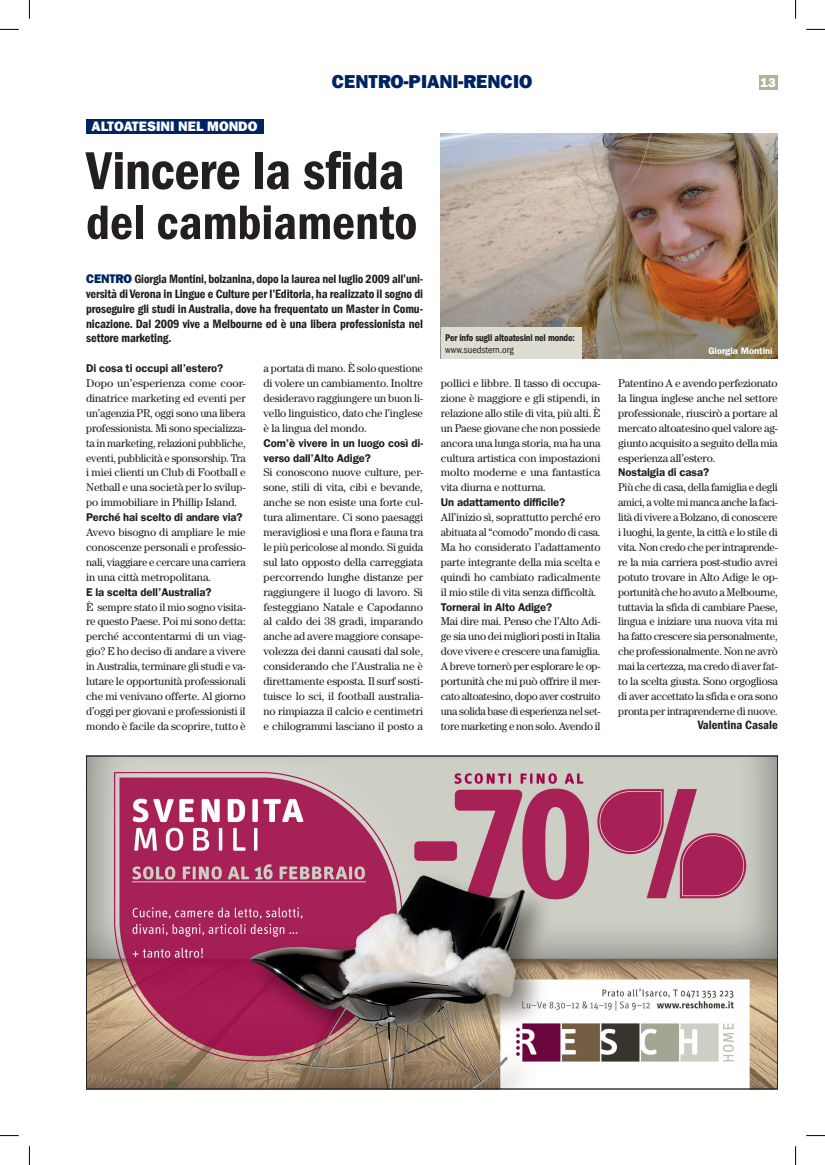
<style>
.page{position:relative;width:825px;height:1165px;background:#fff}
.page>*{position:absolute;margin:0;border:0;box-sizing:border-box;transform-origin:0 0}
.t1{font:55px "Franklin Gothic LT Com Dm Cn";letter-spacing:-.01em;color:#231f20}
.t2{font:50px "Franklin Gothic LT Com Dm Cn";color:#231f20}
.t3{font:800 18.75px "Franklin Gothic LT Com";color:#002361}
.t4{font:800 13.75px "Franklin Gothic LT Com";color:#fff}
.t5{font:800 12.75px "Franklin Gothic LT Com";color:#fff}
.t6{font:12.5px/14.9px "Franklin Gothic LT Com Dm Cn";letter-spacing:-.01em;color:#231f20;text-align:justify}
.t7{font:800 12.5px "Franklin Gothic LT Com";color:#002361}
.t8{font:11.25px/14.9px "Century";letter-spacing:-.01em;color:#231f20;text-align:justify}
.t9{font:11.25px/14.9px "Century";letter-spacing:-.01em;color:#231f20;text-align:justify;scale:.96 1}
.t10{font:11.25px/14.9px "Franklin Gothic LT Com Dm";letter-spacing:-.01em;color:#231f20}
.t11{font:10px "Franklin Gothic LT Com Dm Cn";letter-spacing:-.02em;color:#231f20}
.t12{font:condensed 10px "Franklin Gothic LT Com";color:#231f20}
.t13{font:9.38px "Franklin Gothic LT Com Dm";color:#fff}
</style>
<div class="page">
<div style="left:758px;top:75px;width:19px;height:15px;background:#b3b299"></div>
<div style="left:86px;top:119px;width:177px;height:15px;background:#002361"></div>
<img style="left:440px;top:134px;width:337px;height:224px">
<div style="left:440px;top:328px;width:141px;height:31px;background:#deddd1"></div>
<img style="left:88px;top:757px;width:687px;height:329px">
<svg style="left:0;top:29px;width:19px;height:1px"></svg>
<svg style="left:806px;top:29px;width:18px;height:1px"></svg>
<svg style="left:0;top:1135px;width:19px;height:1px"></svg>
<svg style="left:806px;top:1135px;width:18px;height:1px"></svg>
<svg style="left:29px;top:0;width:1px;height:19px"></svg>
<svg style="left:29px;top:1146px;width:1px;height:18px"></svg>
<svg style="left:795px;top:0;width:1px;height:19px"></svg>
<svg style="left:795px;top:1146px;width:1px;height:18px"></svg>
<p class="t4" style="left:92px;top:118px;width:25px">ALTOATE</p>
<p class="t4" style="left:147px;top:118px;width:111px">SINI NEL MONDO</p>
<h3 class="t3" style="left:332px;top:71px;width:202px">CENTRO-PIANI-RENCIO</h3>
<p class="t5" style="left:760px;top:75px;width:17px">13</p>
<h1 class="t1" style="left:86px;top:139px;width:320px">Vincere la sfida</h1>
<h2 class="t2" style="left:86px;top:194px;width:332px">del cambiamento</h2>
<p class="t7" style="left:86px;top:271px;width:9px">CENTRO</p>
<p class="t6" style="left:86px;top:271px;width:338px;text-indent:48px">Giorgia Montini, bolzanina, dopo la laurea nel luglio 2009 all’uni&shy;versità di Verona in Lingue e Culture per l’Editoria, ha realizzato il sogno di proseguire gli studi in Australia, dove ha frequentato un Master in Comu&shy;nicazione. Dal 2009 vive a Melbourne ed è una libera professionista nel settore marketing.</p>
<p class="t8" style="left:263px;top:361px;width:161px">a portata di mano. È solo questione di volere un cambiamento. Inoltre desideravo raggiungere un buon li&shy;vello linguistico, dato che l’inglese è la lingua del mondo.</p>
<p class="t10" style="left:263px;top:435px;width:161px">Com’è vivere in un luogo così di&shy;verso dall’Alto Adige?</p>
<p class="t8" style="left:263px;top:465px;width:161px">Si conoscono nuove culture, per&shy;sone, stili di vita, cibi e bevande, anche se non esiste una forte cul&shy;tura alimentare. Ci sono paesaggi meravigliosi e una flora e fauna tra le più pericolose al mondo. Si guida sul lato opposto della carreggiata percorrendo lunghe distanze per raggiungere il luogo di lavoro. Si festeggiano Natale e Capodanno al caldo dei 38 gradi, imparando anche ad avere maggiore consape&shy;volezza dei danni causati dal sole, considerando che l’Australia ne è direttamente esposta. Il surf sosti&shy;tuisce lo sci, il football australia&shy;no rimpiazza il calcio e centimetri e chilogrammi lasciano il posto a</p>
<p class="t10" style="left:86px;top:361px;width:139px">Di cosa ti occupi all’estero?</p>
<p class="t8" style="left:86px;top:375px;width:161px">Dopo un’esperienza come coor&shy;dinatrice marketing ed eventi per un’agenzia PR, oggi sono una libera professionista. Mi sono specializza&shy;ta in marketing, relazioni pubbliche, eventi, pubblicità e sponsorship. Tra i miei clienti un Club di Football e Netball e una società per lo svilup&shy;po immobiliare in Phillip Island.</p>
<p class="t10" style="left:86px;top:510px;width:158px">Perché hai scelto di andare via?</p>
<p class="t8" style="left:86px;top:524px;width:161px">Avevo bisogno di ampliare le mie conoscenze personali e professio&shy;nali, viaggiare e cercare una carriera in una città metropolitana.</p>
<p class="t10" style="left:86px;top:584px;width:127px">E la scelta dell’Australia?</p>
<p class="t8" style="left:86px;top:599px;width:161px">È sempre stato il mio sogno visita&shy;re questo Paese. Poi mi sono detta: perché accontentarmi di un viag&shy;gio? E ho deciso di andare a vivere in Australia, terminare gli studi e va&shy;lutare le opportunità professionali che mi venivano offerte. Al giorno d’oggi per giovani e professionisti il mondo è facile da scoprire, tutto è</p>
<p class="t11" style="left:445px;top:331px;width:131px">Per info sugli altoatesini nel mondo:</p>
<p class="t12" style="left:445px;top:343px;width:70px">www.suedstern.org</p>
<p class="t8" style="left:440px;top:375px;width:161px">pollici e libbre. Il tasso di occupa&shy;zione è maggiore e gli stipendi, in relazione allo stile di vita, più alti. È un Paese giovane che non possiede ancora una lunga storia, ma ha una cultura artistica con impostazioni molto moderne e una fantastica vita diurna e notturna.</p>
<p class="t10" style="left:440px;top:495px;width:126px">Un adattamento difficile?</p>
<p class="t8" style="left:440px;top:509px;width:161px">All’inizio sì, soprattutto perché ero abituata al “comodo” mondo di casa.<br>Ma ho considerato l’adattamento parte integrante della mia scelta e quindi ho cambiato radicalmente il mio stile di vita senza difficoltà.</p>
<p class="t10" style="left:440px;top:599px;width:113px">Tornerai in Alto Adige?</p>
<p class="t8" style="left:440px;top:614px;width:161px">Mai dire mai. Penso che l’Alto Adi&shy;ge sia uno dei migliori posti in Italia dove vivere e crescere una famiglia.<br>A breve tornerò per esplorare le op&shy;portunità che mi può offrire il mer&shy;cato altoatesino, dopo aver costruito una solida base di esperienza nel set&shy;tore marketing e non solo. Avendo il</p>
<p class="t13" style="left:708px;top:345px;width:66px">Giorgia Montini</p>
<p class="t8" style="left:618px;top:375px;width:161px">Patentino A e avendo perfezionato la lingua inglese anche nel settore professionale, riuscirò a portare al mercato altoatesino quel valore ag&shy;giunto acquisito a seguito della mia esperienza all’estero.</p>
<p class="t10" style="left:618px;top:465px;width:92px">Nostalgia di casa?</p>
<p class="t9" style="left:618px;top:480px;width:168px">Più che di casa, della famiglia e degli amici, a volte mi manca anche la faci&shy;lità di vivere a Bolzano, di conoscere i luoghi, la gente, la città e lo stile di vita. Non credo che per intraprende&shy;re la mia carriera post-studio avrei potuto trovare in Alto Adige le op&shy;portunità che ho avuto a Melbourne, tuttavia la sfida di cambiare Paese, lingua e iniziare una nuova vita mi ha fatto crescere sia personalmente, che professionalmente. Non ne avrò mai la certezza, ma credo di aver fat&shy;to la scelta giusta. Sono orgogliosa di aver accettato la sfida e ora sono pronta per intraprenderne di nuove.</p>
<p class="t6" style="left:697px;top:717px;width:81px">Valentina Casale</p>
</div>
